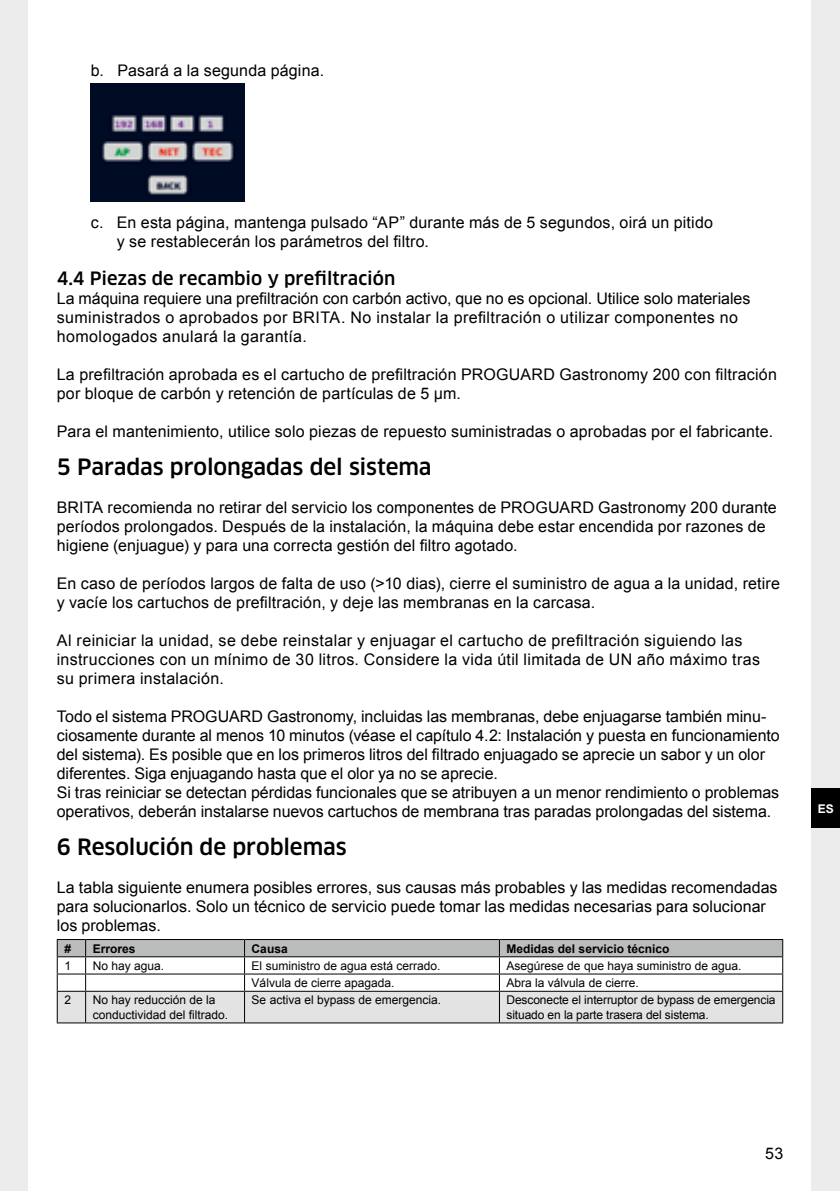
<style>
.page{position:relative;width:840px;height:1191px;background:#fff}
.page>*{position:absolute;margin:0;border:0;box-sizing:border-box;transform-origin:0 0}
.US1_-_Headline{font:500 22px "Clan Pro";letter-spacing:-.005em;color:#000}
.US3{font:500 18px "Clan Pro";letter-spacing:.005em;color:#000}
.GS{font:16px/19px "Arial";letter-spacing:.005em;color:#000}
.GS-2{font:16px/19px "Arial";letter-spacing:.025em;color:#000}
.t1{font:12px/14.4px "Arial";color:#000}
.t2{font:700 12px "Arial";color:#000}
.t3{font:700 12px "Arial";color:#fff}
</style>
<div class="page">
<div style="left:0;top:0;width:28px;height:1191px;background:#ececec"></div>
<div style="left:811px;top:0;width:28px;height:1191px;background:#ececec"></div>
<div style="left:811px;top:788px;width:28px;height:40px;background:#000"></div>
<img style="left:91px;top:84px;width:154px;height:117px">
<svg style="left:57px;top:939px;width:725px;height:84px"></svg>
<hr style="left:86px;top:1022px;width:158px;height:1px;background:#000">
<hr style="left:244px;top:1022px;width:255px;height:1px;background:#000">
<hr style="left:499px;top:1022px;width:283px;height:1px;background:#000">
<p class="GS" style="left:91px;top:61px;width:235px">b. Pasará a la segunda página.</p>
<p class="GS" style="left:117px;top:213px;width:597px;text-indent:-26px">c. En esta página, mantenga pulsado “AP” durante más de 5 segundos, oirá un pitido y se restablecerán los parámetros del filtro.</p>
<p class="US3" style="left:57px;top:268px;width:340px">4.4 Piezas de recambio y prefiltración</p>
<p class="GS" style="left:57px;top:289px;width:694px">La máquina requiere una prefiltración con carbón activo, que no es opcional. Utilice solo materiales suministrados o aprobados por BRITA. No instalar la prefiltración o utilizar componentes no homologados anulará la garantía.</p>
<p class="GS" style="left:57px;top:365px;width:721px">La prefiltración aprobada es el cartucho de prefiltración PROGUARD Gastronomy 200 con filtración por bloque de carbón y retención de partículas de 5 µm.</p>
<p class="GS" style="left:57px;top:422px;width:717px">Para el mantenimiento, utilice solo piezas de repuesto suministradas o aprobadas por el fabricante.</p>
<p class="US1_-_Headline" style="left:57px;top:454px;width:376px">5 Paradas prolongadas del sistema</p>
<p class="GS" style="left:57px;top:498px;width:721px">BRITA recomienda no retirar del servicio los componentes de PROGUARD Gastronomy 200 durante períodos prolongados. Después de la instalación, la máquina debe estar encendida por razones de higiene (enjuague) y para una correcta gestión del filtro agotado.</p>
<p class="GS" style="left:57px;top:574px;width:724px">En caso de períodos largos de falta de uso (&gt;10 dias), cierre el suministro de agua a la unidad, retire y vacíe los cartuchos de prefiltración, y deje las membranas en la carcasa.</p>
<p class="GS-2" style="left:57px;top:631px;width:704px">Al reiniciar la unidad, se debe reinstalar y enjuagar el cartucho de prefiltración siguiendo las instrucciones con un mínimo de 30 litros. Considere la vida útil limitada de UN año máximo tras su primera instalación.</p>
<p class="GS" style="left:57px;top:707px;width:724px">Todo el sistema PROGUARD Gastronomy, incluidas las membranas, debe enjuagarse también minu&shy;ciosamente durante al menos 10 minutos (véase el capítulo 4.2: Instalación y puesta en funcionamiento del sistema). Es posible que en los primeros litros del filtrado enjuagado se aprecie un sabor y un olor diferentes. Siga enjuagando hasta que el olor ya no se aprecie.</p>
<p class="GS" style="left:57px;top:783px;width:723px">Si tras reiniciar se detectan pérdidas funcionales que se atribuyen a un menor rendimiento o problemas operativos, deberán instalarse nuevos cartuchos de membrana tras paradas prolongadas del sistema.</p>
<p class="US1_-_Headline" style="left:57px;top:834px;width:291px">6 Resolución de problemas</p>
<p class="GS" style="left:57px;top:878px;width:722px">La tabla siguiente enumera posibles errores, sus causas más probables y las medidas recomendadas para solucionarlos. Solo un técnico de servicio puede tomar las medidas necesarias para solucionar los problemas.</p>
<p class="t2" style="left:64px;top:940px;width:8px">#</p>
<p class="t2" style="left:93px;top:940px;width:44px">Errores</p>
<p class="t2" style="left:251px;top:940px;width:38px">Causa</p>
<p class="t2" style="left:506px;top:940px;width:164px">Medidas del servicio técnico</p>
<p class="t1" style="left:64px;top:958px;width:8px">1</p>
<p class="t1" style="left:93px;top:958px;width:73px">No hay agua.</p>
<p class="t1" style="left:251px;top:958px;width:190px">El suministro de agua está cerrado.</p>
<p class="t1" style="left:506px;top:958px;width:236px">Asegúrese de que haya suministro de agua.</p>
<p class="t1" style="left:251px;top:975px;width:144px">Válvula de cierre apagada.</p>
<p class="t1" style="left:506px;top:975px;width:134px">Abra la válvula de cierre.</p>
<p class="t1" style="left:64px;top:993px;width:8px">2</p>
<p class="t1" style="left:93px;top:993px;width:137px">No hay reducción de la conductividad del filtrado.</p>
<p class="t1" style="left:251px;top:993px;width:191px">Se activa el bypass de emergencia.</p>
<p class="t1" style="left:506px;top:993px;width:270px">Desconecte el interruptor de bypass de emergencia situado en la parte trasera del sistema.</p>
<p class="t3" style="left:817px;top:800px;width:18px">ES</p>
<p class="GS" style="left:764px;top:1144px;width:20px">53</p>
</div>
